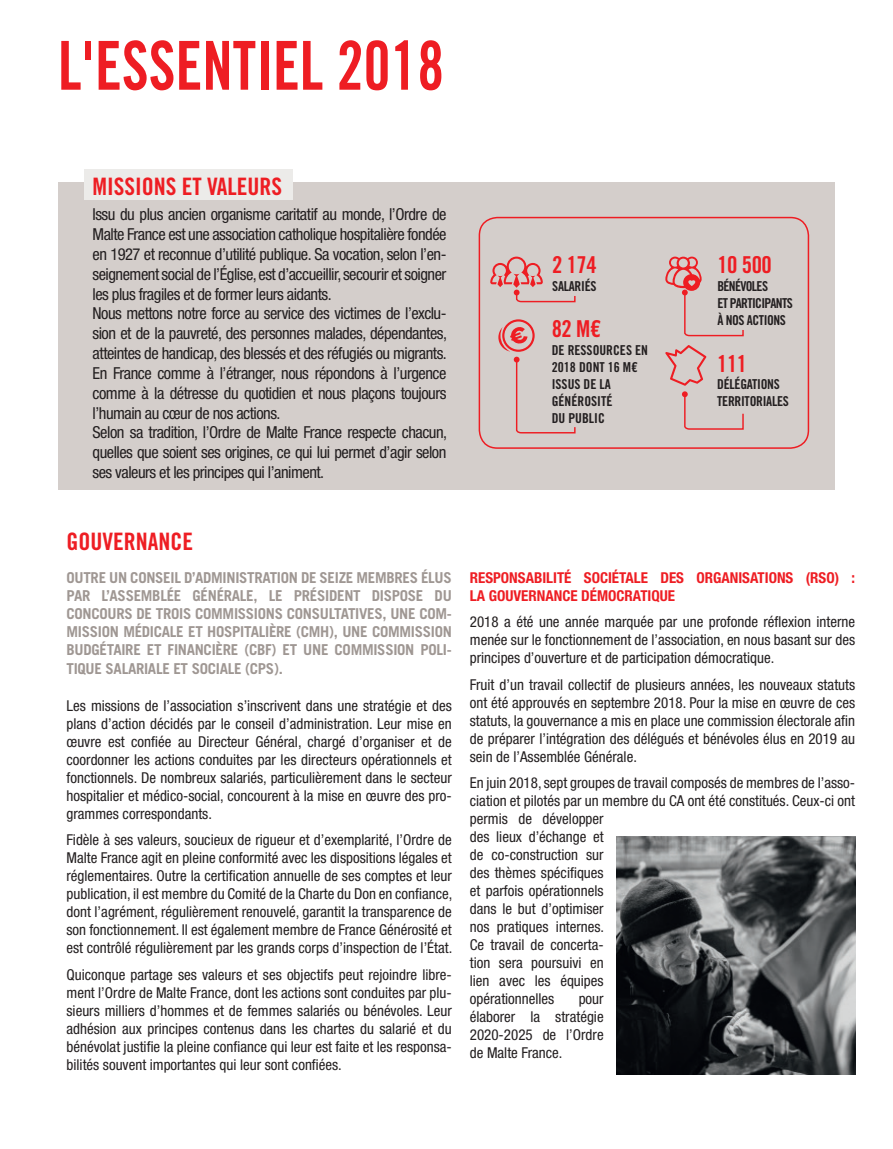
<style>
.page{position:relative;width:893px;height:1149px;background:#fff}
.page>*{position:absolute;margin:0;border:0;box-sizing:border-box;transform-origin:0 0}
.Titre{font:67.5px "Trade Gothic LT Std Bd Cn 20";color:#ee1d23;scale:.9 1}
.Sous_titre_rouge{font:24px "Trade Gothic LT Std Bd Cn 20";color:#ee1d23}
.Sous_sous_titre_noir{font:23.25px "Trade Gothic LT Std Bd Cn 20";letter-spacing:-.02em;color:#ee1d23}
.t1{font:condensed 16.5px/19.8px "Helvetica Neue LT Std";letter-spacing:-.03em;color:#231f20;text-align:justify}
.t2{font:condensed 15px/18px "Helvetica Neue LT Std";color:#231f20;text-align:justify}
.t3{font:700 15px/18.1px "Trade Gothic LT Std";letter-spacing:-.02em;color:#9f9793;text-align:justify}
.t4{font:700 condensed 15px/18px "Helvetica Neue LT Std";color:#ee1d23}
.Sous_sous_titre_noir-2{font:13.65px/17.1px "Trade Gothic LT Std Bd Cn 20";color:#231f20}
.Sous_sous_titre_noir-3{font:13.65px/17.1px "Trade Gothic LT Std Bd Cn 20";letter-spacing:-.05em;color:#231f20}
.Sous_sous_titre_noir-4{font:13.65px "Trade Gothic LT Std Bd Cn 20";letter-spacing:-.02em;color:#231f20}
</style>
<div class="page">
<div style="left:58px;top:182px;width:777px;height:307px;background:#d4cecb"></div>
<div style="left:84px;top:169px;width:209px;height:31px;background:#ecebe9"></div>
<div style="left:479px;top:217px;width:330px;height:231px;border:2px solid #ee1d23;border-radius:18px"></div>
<svg style="left:665px;top:345px;width:41px;height:40px"></svg>
<svg style="left:490px;top:256px;width:86px;height:47px"></svg>
<svg style="left:498px;top:319px;width:78px;height:115px"></svg>
<svg style="left:665px;top:256px;width:79px;height:81px"></svg>
<svg style="left:682px;top:391px;width:62px;height:39px"></svg>
<img style="left:616px;top:836px;width:239px;height:237px">
<p class="Titre" style="left:58px;top:25px;width:431px">L'ESSENTIEL 2018</p>
<p class="Sous_titre_rouge" style="left:93px;top:171px;width:191px">MISSIONS ET VALEURS</p>
<p class="t1" style="left:93px;top:204px;width:355px">Issu du plus ancien organisme caritatif au monde, l’Ordre de Malte France est une association catholique hospitalière fondée en 1927 et reconnue d’utilité publique. Sa vocation, selon l’en&shy;seignement social de l’Église, est d’accueillir, secourir et soigner les plus fragiles et de former leurs aidants.</p>
<p class="t1" style="left:93px;top:303px;width:356px">Nous mettons notre force au service des victimes de l’exclu&shy;sion et de la pauvreté, des personnes malades, dépendantes, atteintes de handicap, des blessés et des réfugiés ou migrants.</p>
<p class="t1" style="left:93px;top:363px;width:355px">En France comme à l’étranger, nous répondons à l’urgence comme à la détresse du quotidien et nous plaçons toujours l’humain au cœur de nos actions.</p>
<p class="t1" style="left:93px;top:422px;width:356px">Selon sa tradition, l’Ordre de Malte France respecte chacun, quelles que soient ses origines, ce qui lui permet d’agir selon ses valeurs et les principes qui l’animent.</p>
<p class="Sous_sous_titre_noir" style="left:552px;top:251px;width:46px">2 174</p>
<p class="Sous_sous_titre_noir-4" style="left:552px;top:277px;width:46px">SALARIÉS</p>
<p class="Sous_sous_titre_noir" style="left:717px;top:251px;width:56px">10 500</p>
<p class="Sous_sous_titre_noir-3" style="left:717px;top:277px;width:52px">BÉNÉVOLES</p>
<p class="Sous_sous_titre_noir-3" style="left:717px;top:294px;width:77px">ET PARTICIPANTS<br>À NOS ACTIONS</p>
<p class="Sous_sous_titre_noir" style="left:552px;top:315px;width:51px">82 M€</p>
<p class="Sous_sous_titre_noir-2" style="left:552px;top:341px;width:98px">DE RESSOURCES EN<br>2018 DONT 16 M€<br>ISSUS DE LA<br>GÉNÉROSITÉ<br>DU PUBLIC</p>
<p class="Sous_sous_titre_noir" style="left:717px;top:349px;width:32px">111</p>
<p class="Sous_sous_titre_noir-4" style="left:717px;top:375px;width:64px">DÉLÉGATIONS</p>
<p class="Sous_sous_titre_noir-4" style="left:717px;top:392px;width:73px">TERRITORIALES</p>
<p class="Sous_titre_rouge" style="left:67px;top:526px;width:128px">GOUVERNANCE</p>
<p class="t3" style="left:67px;top:568px;width:387px">OUTRE UN CONSEIL D’ADMINISTRATION DE SEIZE MEMBRES ÉLUS PAR L’ASSEMBLÉE GÉNÉRALE, LE PRÉSIDENT DISPOSE DU CONCOURS DE TROIS COMMISSIONS CONSULTATIVES, UNE COM-MISSION MÉDICALE ET HOSPITALIÈRE (CMH), UNE COMMISSION BUDGÉTAIRE ET FINANCIÈRE (CBF) ET UNE COMMISSION POLI-TIQUE SALARIALE ET SOCIALE (CPS).</p>
<p class="t2" style="left:67px;top:696px;width:387px">Les missions de l’association s’inscrivent dans une stratégie et des plans d’action décidés par le conseil d’administration. Leur mise en œuvre est confiée au Directeur Général, chargé d’organiser et de coordonner les actions conduites par les directeurs opérationnels et fonctionnels. De nombreux salariés, particulièrement dans le secteur hospitalier et médico-social, concourent à la mise en œuvre des pro&shy;grammes correspondants.</p>
<p class="t2" style="left:67px;top:830px;width:387px">Fidèle à ses valeurs, soucieux de rigueur et d’exemplarité, l’Ordre de Malte France agit en pleine conformité avec les dispositions légales et réglementaires. Outre la certification annuelle de ses comptes et leur publication, il est membre du Comité de la Charte du Don en confiance, dont l’agrément, régulièrement renouvelé, garantit la transparence de son fonctionnement. Il est également membre de France Générosité et est contrôlé régulièrement par les grands corps d’inspection de l’État.</p>
<p class="t2" style="left:67px;top:965px;width:387px">Quiconque partage ses valeurs et ses objectifs peut rejoindre libre&shy;ment l’Ordre de Malte France, dont les actions sont conduites par plu&shy;sieurs milliers d’hommes et de femmes salariés ou bénévoles. Leur adhésion aux principes contenus dans les chartes du salarié et du bénévolat justifie la pleine confiance qui leur est faite et les responsa&shy;bilités souvent importantes qui leur sont confiées.</p>
<p class="t4" style="left:470px;top:568px;width:387px">RESPONSABILITÉ SOCIÉTALE DES ORGANISATIONS (RSO) :<br>LA GOUVERNANCE DÉMOCRATIQUE</p>
<p class="t2" style="left:470px;top:612px;width:387px">2018 a été une année marquée par une profonde réflexion interne menée sur le fonctionnement de l’association, en nous basant sur des principes d’ouverture et de participation démocratique.</p>
<p class="t2" style="left:470px;top:675px;width:387px">Fruit d’un travail collectif de plusieurs années, les nouveaux statuts ont été approuvés en septembre 2018. Pour la mise en œuvre de ces statuts, la gouvernance a mis en place une commission électorale afin de préparer l’intégration des délégués et bénévoles élus en 2019 au sein de l’Assemblée Générale.</p>
<p class="t2" style="left:470px;top:773px;width:387px;text-align:left">En juin 2018, sept groupes de travail composés de membres de l’asso&shy;ciation et pilotés par un membre du CA ont été constitués. Ceux-ci ont permis de développer<br>des lieux d’échange et<br>de co-construction sur<br>des thèmes spécifiques<br>et parfois opérationnels<br>dans le but d’optimiser<br>nos pratiques internes.<br>Ce travail de concerta-<br>tion sera poursuivi en<br>lien avec les équipes<br>opérationnelles</p>
<p class="t2" style="left:470px;top:989px;width:135px;text-indent:109px">pour élaborer la stratégie 2020-2025 de l’Ordre de Malte France.</p>
</div>
